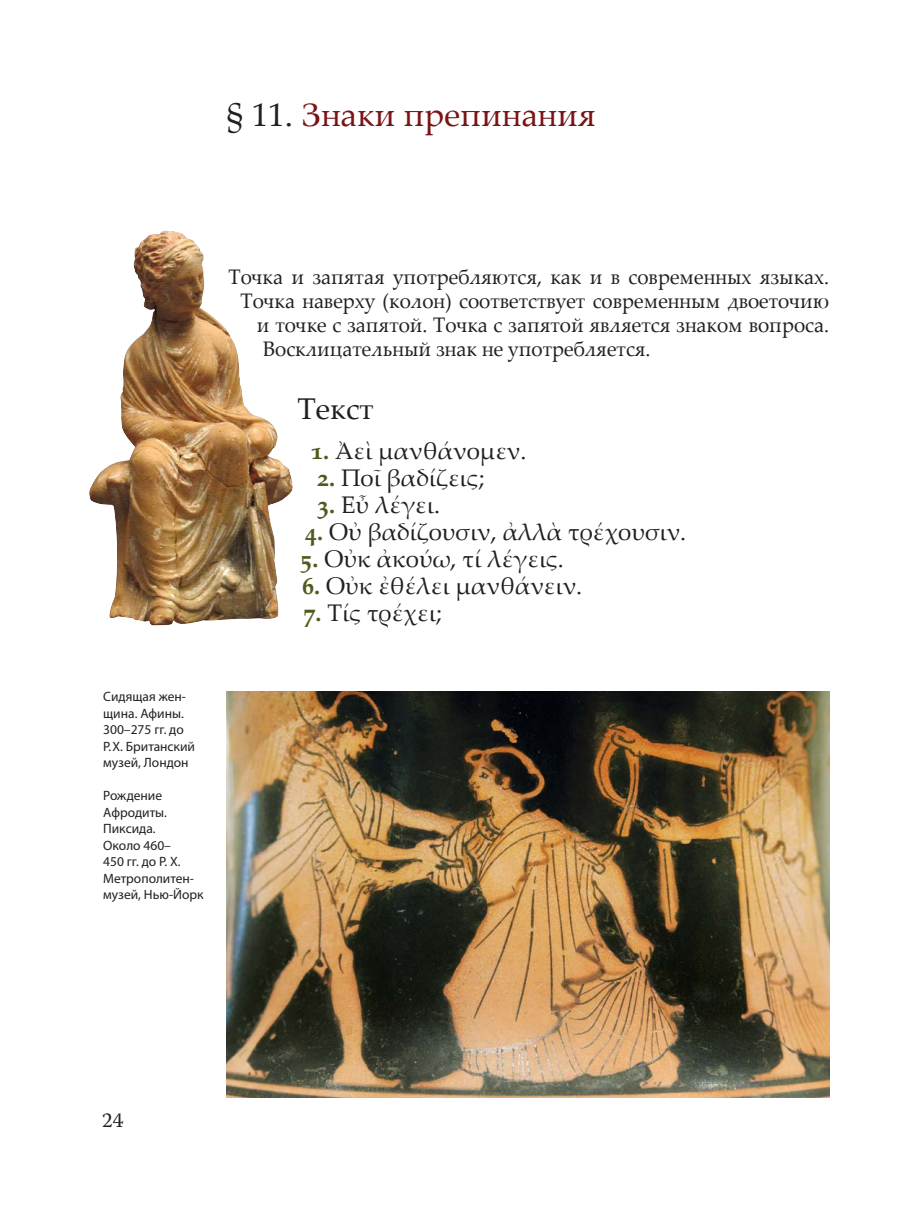
<style>
.page{position:relative;width:915px;height:1217px;background:#fff}
.page>*{position:absolute;margin:0;border:0;box-sizing:border-box;transform-origin:0 0}
.t1{font:33px "Palatino Linotype";color:#791315}
.t2{font:30px "Palatino Linotype";color:#231f20}
.t3{font:24px "Palatino Linotype";color:#231f20}
.t4{font:21px "Palatino Linotype";color:#231f20;scale:.95 1}
.t5{font:21px "Warnock Pro";color:#231f20}
.t6{font:13.5px/16.5px "Myriad Pro";color:#231f20}
.s1{color:#231f20}
.s2{font-weight:700;color:#51591b}
</style>
<div class="page">
<img style="left:227px;top:691px;width:602px;height:406px">
<img style="left:113px;top:230px;width:165px;height:395px">
<h1 class="t1" style="left:227px;top:92px;width:370px"><span class="s1">§ 11.</span> Знаки препинания</h1>
<p class="t4" style="left:228px;top:262px;width:633px">Точка и запятая употребляются, как и в современных языках.</p>
<p class="t4" style="left:240px;top:286px;width:620px">Точка наверху (колон) соответствует современным двоеточию</p>
<p class="t4" style="left:257px;top:310px;width:603px">и точке с запятой. Точка с запятой является знаком вопроса.</p>
<p class="t4" style="left:263px;top:334px;width:409px">Восклицательный знак не употребляется.</p>
<h2 class="t2" style="left:297px;top:388px;width:77px">Текст</h2>
<p class="t3" style="left:311px;top:434px;width:217px"><span class="s2">1.</span> Ἀεὶ μανθάνομεν.</p>
<p class="t3" style="left:317px;top:461px;width:169px"><span class="s2">2.</span> Ποῖ βαδίζεις;</p>
<p class="t3" style="left:317px;top:488px;width:124px"><span class="s2">3.</span> Εὖ λέγει.</p>
<p class="t3" style="left:305px;top:515px;width:382px"><span class="s2">4.</span> Οὐ βαδίζουσιν, ἀλλὰ τρέχουσιν.</p>
<p class="t3" style="left:300px;top:542px;width:265px"><span class="s2">5.</span> Οὐκ ἀκούω, τί λέγεις.</p>
<p class="t3" style="left:302px;top:569px;width:281px"><span class="s2">6.</span> Οὐκ ἐθέλει μανθάνειν.</p>
<p class="t3" style="left:303px;top:596px;width:140px"><span class="s2">7.</span> Τίς τρέχει;</p>
<p class="t6" style="left:103px;top:689px;width:93px">Сидящая жен&shy;щина. Афины.<br>300–275 гг. до<br>Р. Х. Британский музей, Лондон</p>
<p class="t6" style="left:103px;top:788px;width:102px">Рождение<br>Афродиты.<br>Пиксида.<br>Около 460–<br>450 гг. до Р. Х.<br>Метрополитен&shy;музей, Нью-Йорк</p>
<p class="t5" style="left:102px;top:1111px;width:23px">24</p>
</div>
